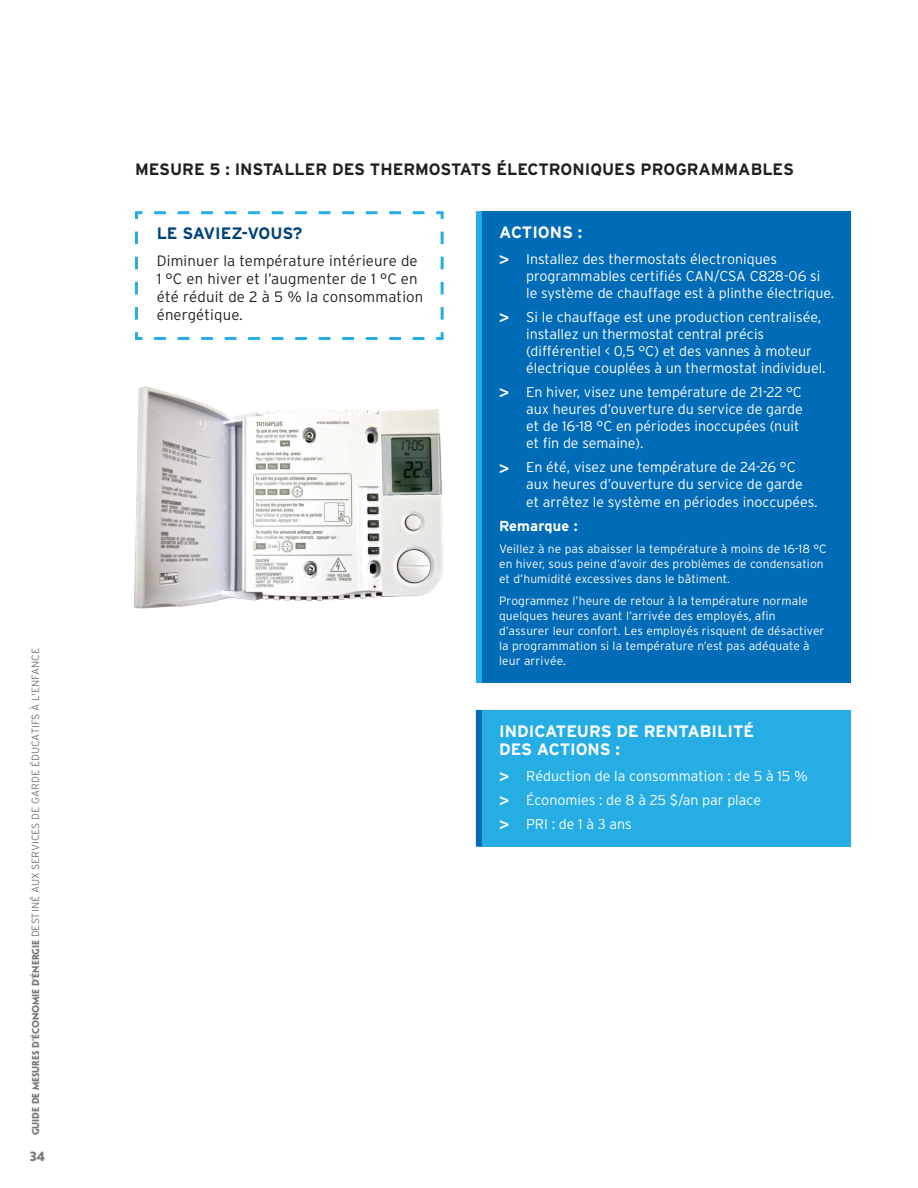
<style>
.page{position:relative;width:918px;height:1188px;background:#fff}
.page>*{position:absolute;margin:0;border:0;box-sizing:border-box;transform-origin:0 0}
.t1{font:700 16.5px "Interstate";color:#231f20}
.t2{font:700 16.5px/18px "Interstate";color:#fff}
.t3{font:700 16.5px "Interstate";color:#004279}
.t4{font:300 15px/18px "Interstate";letter-spacing:.01em;color:#231f20}
.t5{font:700 14.55px "Interstate";letter-spacing:.01em;color:#fff}
.t6{font:300 14.25px/17.1px "Interstate";color:#fff}
.t7{font:300 12px/15px "Interstate";letter-spacing:.01em;color:#fff}
.t8{font:700 12px "Penumbra Sans Std";color:#76787b}
.t9{font:300 10.5px "Interstate";color:#76787b}
.s1{font-family:"Penumbra Sans Std";font-weight:700;font-size:9px}
.s2{font-family:"Penumbra Sans Std";font-weight:700;font-size:18px}
</style>
<div class="page">
<svg style="left:135px;top:211px;width:309px;height:129px"></svg>
<div style="left:479px;top:211px;width:371px;height:472px;background:#006bb6"></div>
<div style="left:476px;top:211px;width:6px;height:472px;background:#26aee4"></div>
<div style="left:479px;top:710px;width:371px;height:137px;background:#26aee4"></div>
<div style="left:476px;top:710px;width:6px;height:137px;background:#006bb6"></div>
<img style="left:134px;top:386px;width:310px;height:223px">
<p class="t9" style="left:29px;top:1135px;width:489px;rotate:-90deg"><span class="s1">GUIDE DE MESURES D'ÉCONOMIE D'ÉNERGIE</span> DESTINÉ AUX SERVICES DE GARDE ÉDUCATIFS À L'ENFANCE</p>
<p class="t8" style="left:30px;top:1149px;width:16px">34</p>
<p class="t1" style="left:135px;top:159px;width:661px">MESURE 5 : INSTALLER DES THERMOSTATS ÉLECTRONIQUES PROGRAMMABLES</p>
<p class="t3" style="left:157px;top:224px;width:147px">LE SAVIEZ-VOUS?</p>
<p class="t4" style="left:157px;top:252px;width:268px">Diminuer la température intérieure de<br>1 °C en hiver et l’augmenter de 1 °C en été réduit de 2 à 5 % la consommation énergétique.</p>
<p class="t2" style="left:499px;top:223px;width:85px">ACTIONS :</p>
<p class="t6" style="left:526px;top:250px;width:310px;text-indent:-27px"><span class="s2">&gt;</span> Installez des thermostats électroniques programmables certifiés CAN/CSA C828-06 si le système de chauffage est à plinthe électrique.</p>
<p class="t6" style="left:526px;top:308px;width:301px;text-indent:-27px"><span class="s2">&gt;</span> Si le chauffage est une production centralisée, installez un thermostat central précis (différentiel &lt; 0,5 °C) et des vannes à moteur électrique couplées à un thermostat individuel.</p>
<p class="t6" style="left:526px;top:384px;width:278px;text-indent:-27px"><span class="s2">&gt;</span> En hiver, visez une température de 21-22 °C aux heures d’ouverture du service de garde et de 16-18 °C en périodes inoccupées (nuit et fin de semaine).</p>
<p class="t6" style="left:526px;top:459px;width:293px;text-indent:-27px"><span class="s2">&gt;</span> En été, visez une température de 24-26 °C aux heures d’ouverture du service de garde et arrêtez le système en périodes inoccupées.</p>
<p class="t5" style="left:499px;top:517px;width:80px">Remarque :</p>
<p class="t7" style="left:499px;top:541px;width:329px">Veillez à ne pas abaisser la température à moins de 16-18 °C en hiver, sous peine d’avoir des problèmes de condensation et d’humidité excessives dans le bâtiment.</p>
<p class="t7" style="left:499px;top:593px;width:327px">Programmez l’heure de retour à la température normale quelques heures avant l’arrivée des employés, afin d’assurer leur confort. Les employés risquent de désactiver la programmation si la température n’est pas adéquate à leur arrivée.</p>
<p class="t2" style="left:499px;top:722px;width:257px">INDICATEURS DE RENTABILITÉ<br>DES ACTIONS :</p>
<p class="t6" style="left:499px;top:764px;width:310px;line-height:23.9px"><span class="s2">&gt;</span> Réduction de la consommation : de 5 à 15 % <span class="s2">&gt;</span> Économies : de 8 à 25 $/an par place<br><span class="s2">&gt;</span> PRI : de 1 à 3 ans</p>
</div>
